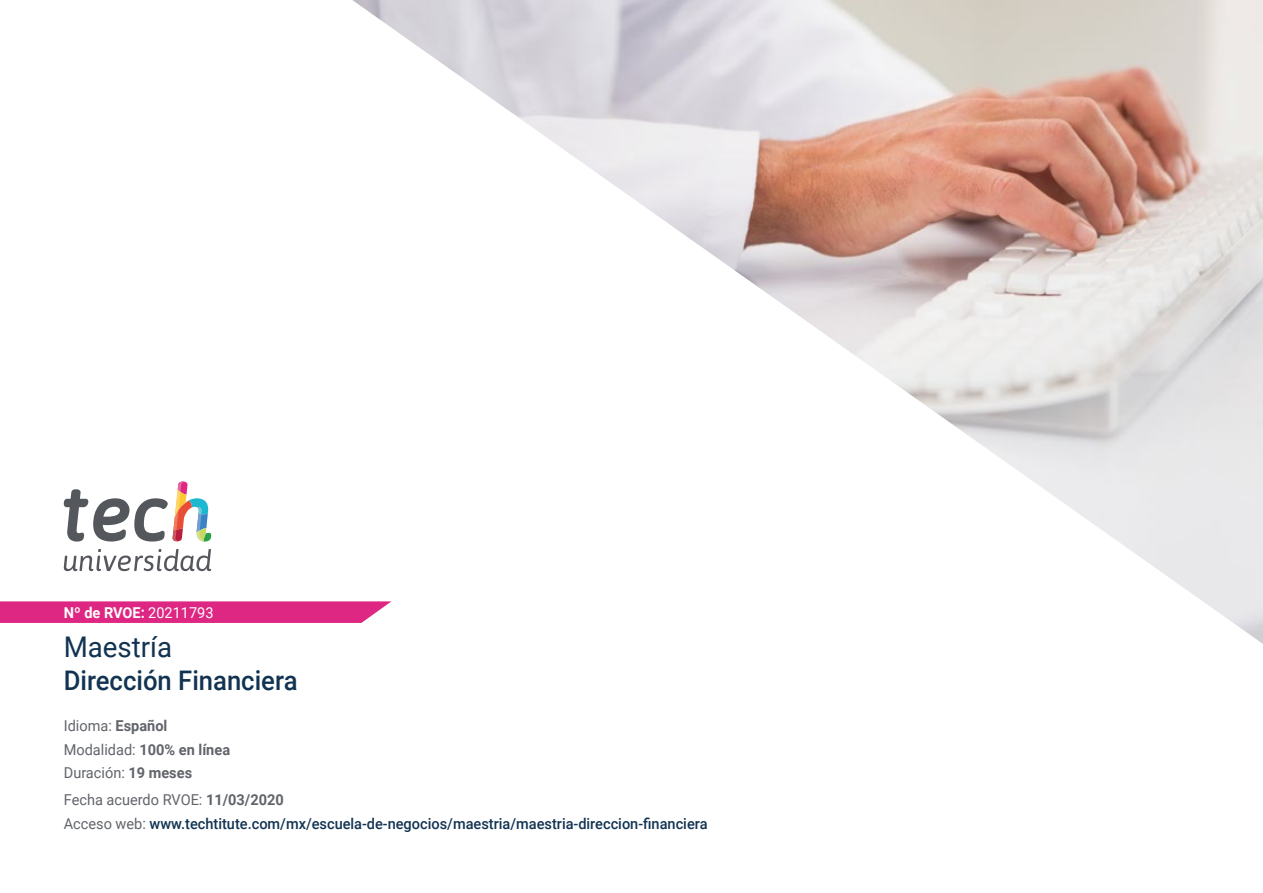
<style>
.page{position:relative;width:1263px;height:893px;background:#fff}
.page>*{position:absolute;margin:0;border:0;box-sizing:border-box;transform-origin:0 0}
.t1{font:28.5px "Roboto";color:#123352}
.t2{font:500 27px "Roboto";color:#123352;scale:.95 1}
.t3{font:500 15px/23.7px "Roboto";color:#123352}
.t4{font:15px/23.7px "Roboto";color:#61646a}
.t5{font:700 15px "Roboto";color:#fff}
.s1{font-weight:400}
.s2{font-weight:700}
.s3{font-weight:400;color:#61646a}
.s4{font-weight:700;color:#61646a}
</style>
<div class="page">
<img style="left:352px;top:0;width:911px;height:644px">
<svg style="left:64px;top:482px;width:147px;height:60px"></svg>
<svg style="left:64px;top:549px;width:147px;height:22px"></svg>
<svg style="left:0;top:601px;width:391px;height:22px;background:#df3389"></svg>
<p class="t5" style="left:64px;top:602px;width:151px">Nº de RVOE: <span class="s1">20211793</span></p>
<h1 class="t1" style="left:64px;top:627px;width:110px">Maestría</h1>
<h2 class="t2" style="left:64px;top:662px;width:248px">Dirección Financiera</h2>
<p class="t4" style="left:64px;top:713px;width:168px">Idioma: <span class="s2">Español<br></span>Modalidad: <span class="s2">100% en línea<br></span>Duración: <span class="s2">19 meses</span></p>
<p class="t3" style="left:64px;top:787px;width:645px"><span class="s3">Fecha acuerdo RVOE:</span> <span class="s4">11/03/2020<br></span><span class="s3">Acceso web:</span> www.techtitute.com/mx/escuela-de-negocios/maestria/maestria-direccion-financiera</p>
</div>
